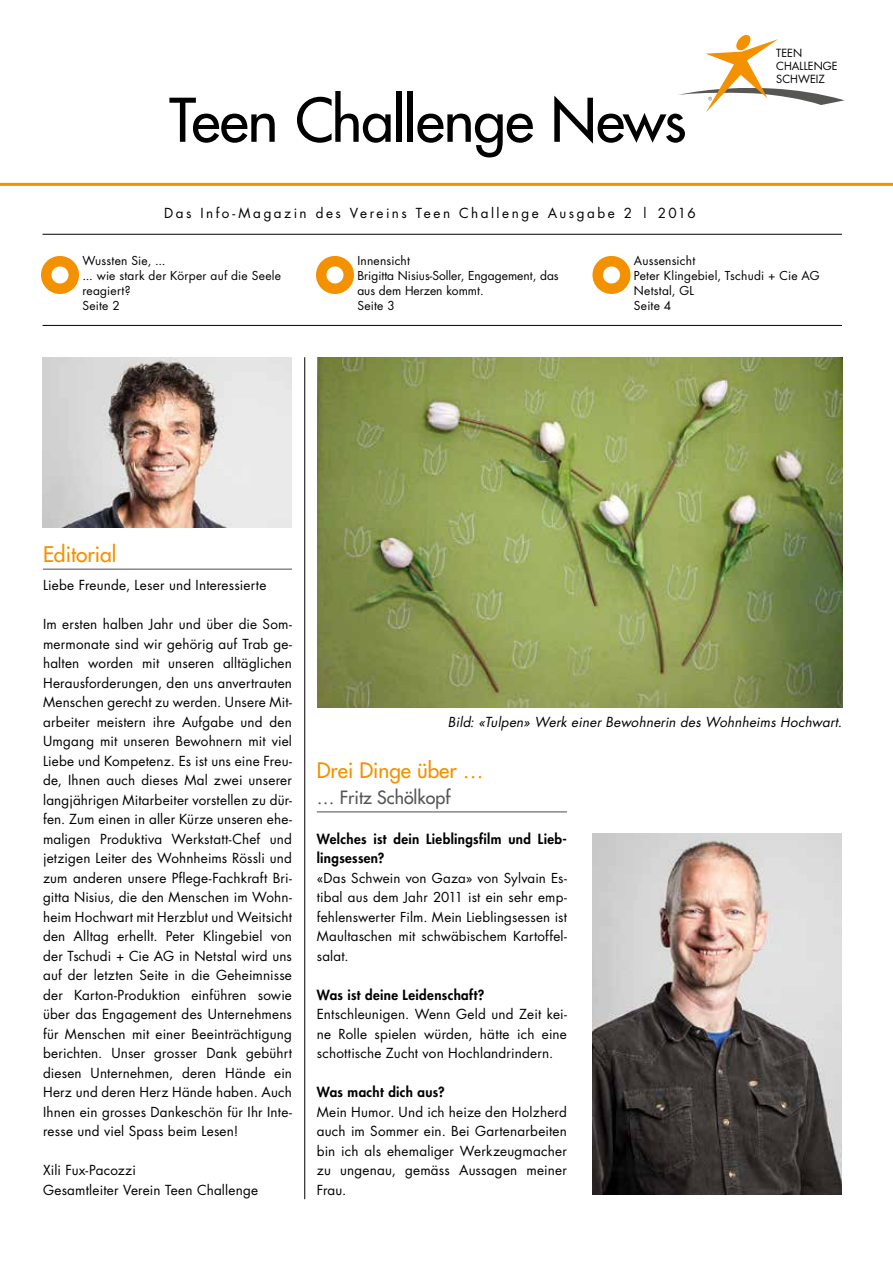
<style>
.page{position:relative;width:893px;height:1263px;background:#fff}
.page>*{position:absolute;margin:0;border:0;box-sizing:border-box;transform-origin:0 0}
.t1{font:58.5px "Futura";letter-spacing:-.015em;color:#000}
.t2{font:21px "Futura";color:#f39100}
.t3{font:20.85px "Futura";color:#f39100}
.t4{font:17.85px "Futura";color:#565655}
.t5{font:800 13.65px/19.5px "Futura";letter-spacing:.025em;color:#000}
.t6{font:13.5px/19.5px "Futura";letter-spacing:.015em;color:#000;text-align:justify}
.t7{font:italic 13.5px "Futura";letter-spacing:.01em;color:#000}
.t8{font:13.5px "Futura";letter-spacing:.185em;color:#000}
.t9{font:13.35px/19.5px "Futura";letter-spacing:.015em;color:#000;text-align:justify}
.t10{font:12px/15px "Futura";letter-spacing:.015em;color:#000}
.t11{font:10.95px/13.2px "Futura CE";color:#000}
</style>
<div class="page">
<hr style="left:0;top:183px;width:893px;height:3px;background:#f39100">
<svg style="left:678px;top:35px;width:167px;height:78px"></svg>
<hr style="left:43px;top:234px;width:799px;height:1px;background:#000">
<hr style="left:43px;top:325px;width:799px;height:1px;background:#000">
<div style="left:41px;top:256px;width:38px;height:38px;border:10px solid #f39100;border-radius:50%"></div>
<div style="left:316px;top:256px;width:38px;height:38px;border:10px solid #f39100;border-radius:50%"></div>
<div style="left:592px;top:256px;width:38px;height:38px;border:10px solid #f39100;border-radius:50%"></div>
<hr style="left:304px;top:357px;width:1px;height:842px;background:#000">
<img style="left:43px;top:357px;width:249px;height:170px">
<hr style="left:43px;top:568px;width:249px;height:2px;background:#868786">
<img style="left:317px;top:357px;width:525px;height:350px">
<hr style="left:317px;top:811px;width:250px;height:2px;background:#868786">
<img style="left:592px;top:833px;width:250px;height:362px">
<h1 class="t1" style="left:169px;top:82px;width:519px">Teen Challenge News</h1>
<p class="t8" style="left:164px;top:204px;width:533px">Das Info-Magazin des Vereins Teen Challenge Ausgabe 2 | 2016</p>
<p class="t11" style="left:776px;top:46px;width:63px">TEEN<br>CHALLENGE<br>SCHWEIZ</p>
<p class="t10" style="left:82px;top:253px;width:200px">Wussten Sie, ...<br>... wie stark der Körper auf die Seele reagiert?<br>Seite 2</p>
<p class="t10" style="left:357px;top:253px;width:203px">Innensicht<br>Brigitta Nisius-Soller, Engagement, das aus dem Herzen kommt.<br>Seite 3</p>
<p class="t10" style="left:634px;top:253px;width:187px">Aussensicht<br>Peter Klingebiel, Tschudi + Cie AG<br>Netstal, GL<br>Seite 4</p>
<h2 class="t2" style="left:43px;top:540px;width:75px">Editorial</h2>
<p class="t6" style="left:43px;top:575px;width:225px">Liebe Freunde, Leser und Interessierte</p>
<p class="t6" style="left:43px;top:614px;width:250px">Im ersten halben Jahr und über die Som&shy;mermonate sind wir gehörig auf Trab ge&shy;halten worden mit unseren alltäglichen Herausforderungen, den uns anvertrauten Menschen gerecht zu werden. Unsere Mit&shy;arbeiter meistern ihre Aufgabe und den Umgang mit unseren Bewohnern mit viel Liebe und Kompetenz. Es ist uns eine Freu&shy;de, Ihnen auch dieses Mal zwei unserer langjährigen Mitarbeiter vorstellen zu dür&shy;fen. Zum einen in aller Kürze unseren ehe&shy;maligen Produktiva Werkstatt-Chef und jetzigen Leiter des Wohnheims Rössli und zum anderen unsere Pflege-Fachkraft Bri&shy;gitta Nisius, die den Menschen im Wohn&shy;heim Hochwart mit Herzblut und Weitsicht den Alltag erhellt. Peter Klingebiel von der Tschudi + Cie AG in Netstal wird uns auf der letzten Seite in die Geheimnisse der Karton-Produktion einführen sowie über das Engagement des Unternehmens für Menschen mit einer Beeinträchtigung berichten. Unser grosser Dank gebührt diesen Unternehmen, deren Hände ein Herz und deren Herz Hände haben. Auch Ihnen ein grosses Dankeschön für Ihr Inte&shy;resse und viel Spass beim Lesen!</p>
<p class="t6" style="left:43px;top:1160px;width:217px">Xili Fux-Pacozzi<br>Gesamtleiter Verein Teen Challenge</p>
<p class="t7" style="left:448px;top:713px;width:396px">Bild: «Tulpen» Werk einer Bewohnerin des Wohnheims Hochwart.</p>
<h3 class="t3" style="left:317px;top:756px;width:168px">Drei Dinge über …</h3>
<h3 class="t4" style="left:317px;top:786px;width:135px">… Fritz Schölkopf</h3>
<p class="t5" style="left:317px;top:829px;width:252px">Welches ist dein Lieblingsfilm und Lieb&shy;lingsessen?</p>
<p class="t9" style="left:317px;top:868px;width:252px">«Das Schwein von Gaza» von Sylvain Es&shy;tibal aus dem Jahr 2011 ist ein sehr emp&shy;fehlenswerter Film. Mein Lieblingsessen ist Maultaschen mit schwäbischem Kartoffel&shy;salat.</p>
<p class="t5" style="left:317px;top:985px;width:169px">Was ist deine Leidenschaft?</p>
<p class="t6" style="left:317px;top:1004px;width:252px">Entschleunigen. Wenn Geld und Zeit kei&shy;ne Rolle spielen würden, hätte ich eine schottische Zucht von Hochlandrindern.</p>
<p class="t5" style="left:317px;top:1082px;width:129px">Was macht dich aus?</p>
<p class="t6" style="left:317px;top:1102px;width:252px">Mein Humor. Und ich heize den Holzherd auch im Sommer ein. Bei Gartenarbeiten bin ich als ehemaliger Werkzeugmacher zu ungenau, gemäss Aussagen meiner Frau.</p>
</div>
